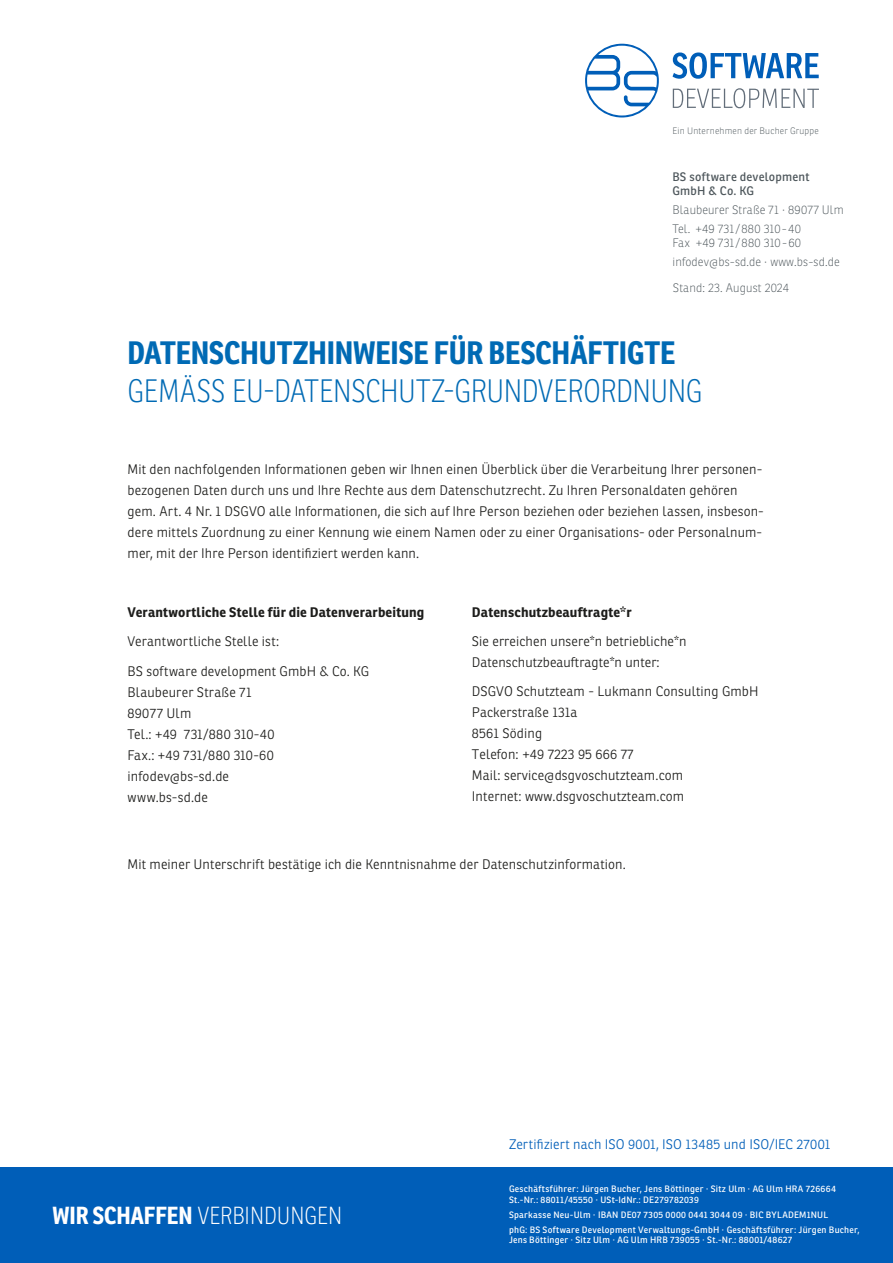
<style>
.page{position:relative;width:893px;height:1263px;background:#fff}
.page>*{position:absolute;margin:0;border:0;box-sizing:border-box;transform-origin:0 0}
.t1{font:100 31.5px "Ronnia Cond";letter-spacing:-.01em;color:#006ab4}
.t2{font:700 31.5px "Ronnia Cond";letter-spacing:-.005em;color:#006ab4}
.t3{font:100 24px "Ronnia Cond";color:#fff}
.t4{font:300 13.5px/21px "Ronnia";letter-spacing:.01em;color:#1d1d1b}
.t5{font:700 13.5px "Ronnia";letter-spacing:.01em;color:#1d1d1b}
.t6{font:300 13.5px "Ronnia";letter-spacing:.01em;color:#005eb8}
.t7{font:100 12px/18.6px "Ronnia";letter-spacing:.01em;color:#4e575c}
.t8{font:12px/14.4px "Ronnia";letter-spacing:.015em;color:#4e575c}
.t9{font:100 12px "Ronnia";letter-spacing:.01em;color:#4f585d}
.t10{font:100 9.15px "Ronnia";letter-spacing:.02em;color:#4e575c}
.t11{font:9px/10.8px "Ronnia";letter-spacing:.03em;color:#fff}
.s1{font-weight:700}
</style>
<div class="page">
<div style="left:0;top:1167px;width:893px;height:96px;background:#005eb8"></div>
<svg style="left:673px;top:88px;width:146px;height:20px"></svg>
<svg style="left:672px;top:52px;width:147px;height:27px"></svg>
<svg style="left:585px;top:44px;width:74px;height:73px"></svg>
<p class="t10" style="left:672px;top:126px;width:148px">Ein Unternehmen der Bucher Gruppe</p>
<p class="t8" style="left:672px;top:170px;width:139px">BS software development<br>GmbH &amp; Co. KG</p>
<p class="t7" style="left:672px;top:201px;width:173px">Blaubeurer Straße 71 · 89077 Ulm<br>Tel. +49 731 /880 310 - 40</p>
<p class="t7" style="left:672px;top:234px;width:169px">Fax +49 731/ 880 310 - 60 infodev@bs-sd.de · www.bs-sd.de</p>
<p class="t9" style="left:673px;top:281px;width:118px">Stand: 23. August 2024</p>
<h1 class="t2" style="left:128px;top:332px;width:549px">DATENSCHUTZHINWEISE FÜR BESCHÄFTIGTE</h1>
<h1 class="t1" style="left:128px;top:373px;width:576px">GEMÄSS EU-DATENSCHUTZ-GRUNDVERORDNUNG</h1>
<p class="t4" style="left:128px;top:458px;width:638px">Mit den nachfolgenden Informationen geben wir Ihnen einen Überblick über die Verarbeitung Ihrer personen&shy;bezogenen Daten durch uns und Ihre Rechte aus dem Datenschutzrecht. Zu Ihren Personaldaten gehören gem. Art. 4 Nr. 1 DSGVO alle Informationen, die sich auf Ihre Person beziehen oder beziehen lassen, insbeson&shy;dere mittels Zuordnung zu einer Kennung wie einem Namen oder zu einer Organisations- oder Personalnum&shy;mer, mit der Ihre Person identifiziert werden kann.</p>
<p class="t5" style="left:128px;top:603px;width:298px">Verantwortliche Stelle für die Datenverarbeitung</p>
<p class="t4" style="left:128px;top:627px;width:243px;line-height:29.5px">Verantwortliche Stelle ist:<br>BS software development GmbH &amp; Co. KG</p>
<p class="t4" style="left:128px;top:681px;width:148px">Blaubeurer Straße 71<br>89077 Ulm<br>Tel.: +49 731/880 310-40<br>Fax.: +49 731/880 310-60 infodev@bs-sd.de www.bs-sd.de</p>
<p class="t5" style="left:472px;top:603px;width:161px">Datenschutzbeauftragte*r</p>
<p class="t4" style="left:472px;top:631px;width:216px">Sie erreichen unsere*n betriebliche*n<br>Datenschutzbeauftragte*n unter:</p>
<p class="t4" style="left:472px;top:681px;width:288px">DSGVO Schutzteam - Lukmann Consulting GmbH<br>Packerstraße 131a<br>8561 Söding<br>Telefon: +49 7223 95 666 77<br>Mail: service@dsgvoschutzteam.com<br>Internet: www.dsgvoschutzteam.com</p>
<p class="t4" style="left:128px;top:854px;width:500px">Mit meiner Unterschrift bestätige ich die Kenntnisnahme der Datenschutzinformation.</p>
<h2 class="t3" style="left:52px;top:1202px;width:291px"><span class="s1">WIR SCHAFFEN</span> VERBINDUNGEN</h2>
<p class="t6" style="left:509px;top:1135px;width:323px">Zertifiziert nach ISO 9001, ISO 13485 und ISO/IEC 27001</p>
<p class="t11" style="left:509px;top:1183px;width:328px">Geschäftsführer: Jürgen Bucher, Jens Böttinger · Sitz Ulm · AG Ulm HRA 726664<br>St.-Nr.: 88011/45550 · USt-IdNr.: DE279782039</p>
<p class="t11" style="left:509px;top:1207px;width:352px;line-height:15px">Sparkasse Neu-Ulm · IBAN DE07 7305 0000 0441 3044 09 · BIC BYLADEM1NUL<br>phG: BS Software Development Verwaltungs-GmbH · Geschäftsführer: Jürgen Bucher,</p>
<p class="t11" style="left:509px;top:1235px;width:285px">Jens Böttinger · Sitz Ulm · AG Ulm HRB 739055 · St.-Nr.: 88001/48627</p>
</div>
